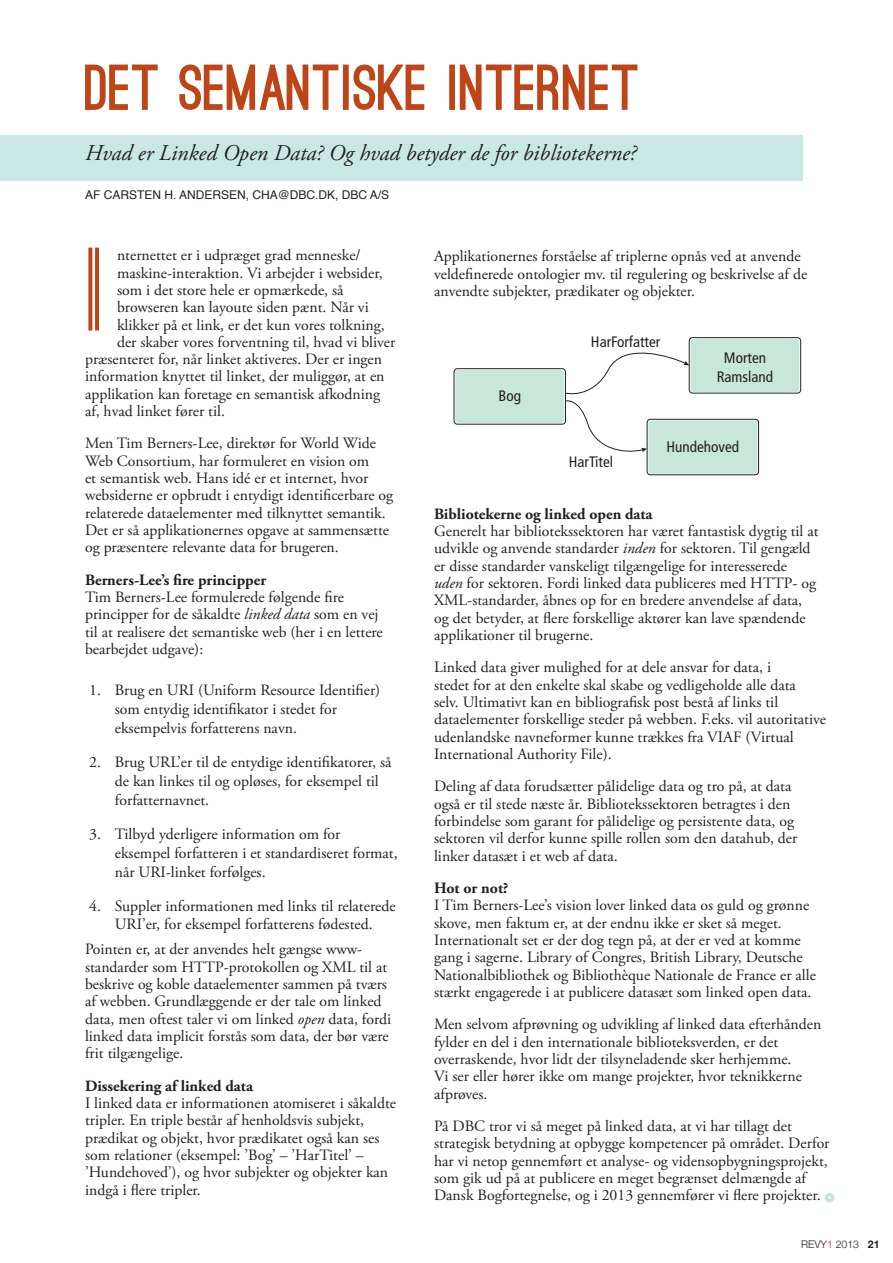
<style>
.page{position:relative;width:893px;height:1263px;background:#fff}
.page>*{position:absolute;margin:0;border:0;box-sizing:border-box;transform-origin:0 0}
.t1{font:700 112.5px "Ostrich Sans";color:#bd4517}
.t2{font:900 61.5px "Ostrich Sans";color:#bd4517}
.t3{font:italic 22.5px "Adobe Garamond Pro";color:#231f20}
.t4{font:15.75px/17.2px "Adobe Garamond Pro";color:#231f20}
.t5{font:700 15.75px "Adobe Garamond Pro";color:#231f20}
.t6{font:condensed 15.15px/18.1px "Frutiger";color:#231f20;text-align:center}
.t7{font:12px "Helvetica";color:#231f20}
.t8{font:300 10.5px "Helvetica Neue";color:#231f20}
.s1{font-style:italic}
.s2{color:#bd4517}
.s3{font-weight:700}
</style>
<div class="page">
<div style="left:0;top:135px;width:803px;height:45px;background:#cae8e3"></div>
<div style="left:455px;top:369px;width:110px;height:54px;background:#c8e6da;border-radius:3px"></div>
<div style="left:454px;top:369px;width:111px;height:55px;border:1px solid #fff;border-radius:3px"></div>
<div style="left:454px;top:368px;width:112px;height:56px;border:1px solid #231f20;border-radius:3px"></div>
<div style="left:648px;top:420px;width:110px;height:54px;background:#c8e6da;border-radius:3px"></div>
<div style="left:647px;top:419px;width:112px;height:56px;border:1px solid #231f20;border-radius:3px"></div>
<div style="left:690px;top:338px;width:110px;height:54px;background:#c8e6da;border-radius:3px"></div>
<div style="left:689px;top:337px;width:112px;height:56px;border:1px solid #231f20;border-radius:3px"></div>
<svg style="left:565px;top:341px;width:124px;height:114px"></svg>
<div style="left:825px;top:1193px;width:9px;height:9px;border:3px solid #c1e4dd;border-radius:50%"></div>
<h2 class="t2" style="left:85px;top:64px;width:557px">DET SEMANTISKE INTERNET</h2>
<h3 class="t3" style="left:85px;top:139px;width:553px">Hvad er Linked Open Data? Og hvad betyder de for bibliotekerne?</h3>
<p class="t7" style="left:85px;top:186px;width:305px">AF CARSTEN H. ANDERSEN, CHA@DBC.DK, DBC A/S</p>
<h1 class="t1" style="left:85px;top:247px;width:24px">I</h1>
<p class="t4" style="left:434px;top:248px;width:375px">Applikationernes forståelse af triplerne opnås ved at anvende veldefinerede ontologier mv. til regulering og beskrivelse af de anvendte subjekter, prædikater og objekter.</p>
<p class="t4" style="left:117px;top:247px;width:245px">nternettet er i udpræget grad menneske/</p>
<p class="t4" style="left:117px;top:264px;width:267px">maskine-interaktion. Vi arbejder i websider,</p>
<p class="t4" style="left:117px;top:282px;width:228px">som i det store hele er opmærkede, så</p>
<p class="t4" style="left:117px;top:299px;width:253px">browseren kan layoute siden pænt. Når vi</p>
<p class="t4" style="left:117px;top:316px;width:269px">klikker på et link, er det kun vores tolkning,</p>
<p class="t4" style="left:117px;top:334px;width:280px">der skaber vores forventning til, hvad vi bliver</p>
<p class="t4" style="left:85px;top:351px;width:299px">præsenteret for, når linket aktiveres. Der er ingen</p>
<p class="t4" style="left:85px;top:368px;width:301px">information knyttet til linket, der muliggør, at en</p>
<p class="t4" style="left:85px;top:386px;width:297px">applikation kan foretage en semantisk afkodning</p>
<p class="t4" style="left:85px;top:403px;width:141px">af, hvad linket fører til.</p>
<p class="t4" style="left:85px;top:435px;width:310px">Men Tim Berners-Lee, direktør for World Wide Web Consortium, har formuleret en vision om<br>et semantisk web. Hans idé er et internet, hvor websiderne er opbrudt i entydigt identificerbare og relaterede dataelementer med tilknyttet semantik.<br>Det er så applikationernes opgave at sammensætte og præsentere relevante data for brugeren.</p>
<p class="t5" style="left:85px;top:571px;width:183px">Berners-Lee’s fire principper</p>
<p class="t4" style="left:85px;top:589px;width:299px">Tim Berners-Lee formulerede følgende fire principper for de såkaldte <span class="s1">linked data</span> som en vej til at realisere det semantiske web (her i en lettere bearbejdet udgave):</p>
<p class="t4" style="left:115px;top:681px;width:267px;line-height:18.9px;text-indent:-26px">1. Brug en URI (Uniform Resource Identifier) som entydig identifikator i stedet for eksempelvis forfatterens navn.</p>
<p class="t4" style="left:115px;top:753px;width:278px;line-height:18.9px;text-indent:-26px">2. Brug URL’er til de entydige identifikatorer, så de kan linkes til og opløses, for eksempel til forfatternavnet.</p>
<p class="t4" style="left:115px;top:825px;width:284px;line-height:18.9px;text-indent:-26px">3. Tilbyd yderligere information om for eksempel forfatteren i et standardiseret format, når URI-linket forfølges.</p>
<p class="t4" style="left:89px;top:897px;width:308px;line-height:18.9px;text-align:center">4. Suppler informationen med links til relaterede<br>URI’er, for eksempel forfatterens fødested.</p>
<p class="t4" style="left:85px;top:941px;width:308px">Pointen er, at der anvendes helt gængse www&shy;standarder som HTTP-protokollen og XML til at beskrive og koble dataelementer sammen på tværs af webben. Grundlæggende er der tale om linked data, men oftest taler vi om linked <span class="s1">open</span> data, fordi linked data implicit forstås som data, der bør være frit tilgængelige.</p>
<p class="t5" style="left:85px;top:1076px;width:170px">Dissekering af linked data</p>
<p class="t4" style="left:85px;top:1095px;width:313px">I linked data er informationen atomiseret i såkaldte tripler. En triple består af henholdsvis subjekt, prædikat og objekt, hvor prædikatet også kan ses som relationer (eksempel: ’Bog’ – ’HarTitel’ – ’Hundehoved’), og hvor subjekter og objekter kan indgå i flere tripler.</p>
<p class="t6" style="left:591px;top:333px;width:71px">HarForfatter</p>
<p class="t6" style="left:717px;top:349px;width:58px">Morten<br>Ramsland</p>
<p class="t6" style="left:498px;top:387px;width:24px">Bog</p>
<p class="t6" style="left:667px;top:437px;width:74px">Hundehoved</p>
<p class="t6" style="left:569px;top:452px;width:46px">HarTitel</p>
<p class="t5" style="left:434px;top:505px;width:220px">Bibliotekerne og linked open data</p>
<p class="t4" style="left:434px;top:523px;width:386px">Generelt har bibliotekssektoren har været fantastisk dygtig til at udvikle og anvende standarder <span class="s1">inden</span> for sektoren. Til gengæld er disse standarder vanskeligt tilgængelige for interesserede <span class="s1">uden</span> for sektoren. Fordi linked data publiceres med HTTP- og XML-standarder, åbnes op for en bredere anvendelse af data, og det betyder, at flere forskellige aktører kan lave spændende applikationer til brugerne.</p>
<p class="t4" style="left:434px;top:659px;width:393px">Linked data giver mulighed for at dele ansvar for data, i<br>stedet for at den enkelte skal skabe og vedligeholde alle data<br>selv. Ultimativt kan en bibliografisk post bestå af links til dataelementer forskellige steder på webben. F.eks. vil autoritative udenlandske navneformer kunne trækkes fra VIAF (Virtual International Authority File).</p>
<p class="t4" style="left:434px;top:778px;width:365px">Deling af data forudsætter pålidelige data og tro på, at data også er til stede næste år. Bibliotekssektoren betragtes i den forbindelse som garant for pålidelige og persistente data, og sektoren vil derfor kunne spille rollen som den datahub, der linker datasæt i et web af data.</p>
<p class="t5" style="left:434px;top:879px;width:76px">Hot or not?</p>
<p class="t4" style="left:434px;top:897px;width:383px">I Tim Berners-Lee’s vision lover linked data os guld og grønne skove, men faktum er, at der endnu ikke er sket så meget.<br>Internationalt set er der dog tegn på, at der er ved at komme gang i sagerne. Library of Congres, British Library, Deutsche Nationalbibliothek og Bibliothèque Nationale de France er alle stærkt engagerede i at publicere datasæt som linked open data.</p>
<p class="t4" style="left:434px;top:1016px;width:389px">Men selvom afprøvning og udvikling af linked data efterhånden fylder en del i den internationale biblioteksverden, er det overraskende, hvor lidt der tilsyneladende sker herhjemme.<br>Vi ser eller hører ikke om mange projekter, hvor teknikkerne afprøves.</p>
<p class="t4" style="left:434px;top:1118px;width:397px">På DBC tror vi så meget på linked data, at vi har tillagt det strategisk betydning at opbygge kompetencer på området. Derfor har vi netop gennemført et analyse- og vidensopbygningsprojekt, som gik ud på at publicere en meget begrænset delmængde af Dansk Bogfortegnelse, og i 2013 gennemfører vi flere projekter.</p>
<p class="t8" style="left:801px;top:1235px;width:80px">REVY<span class="s2">1</span> 2013 <span class="s3">21</span></p>
</div>
